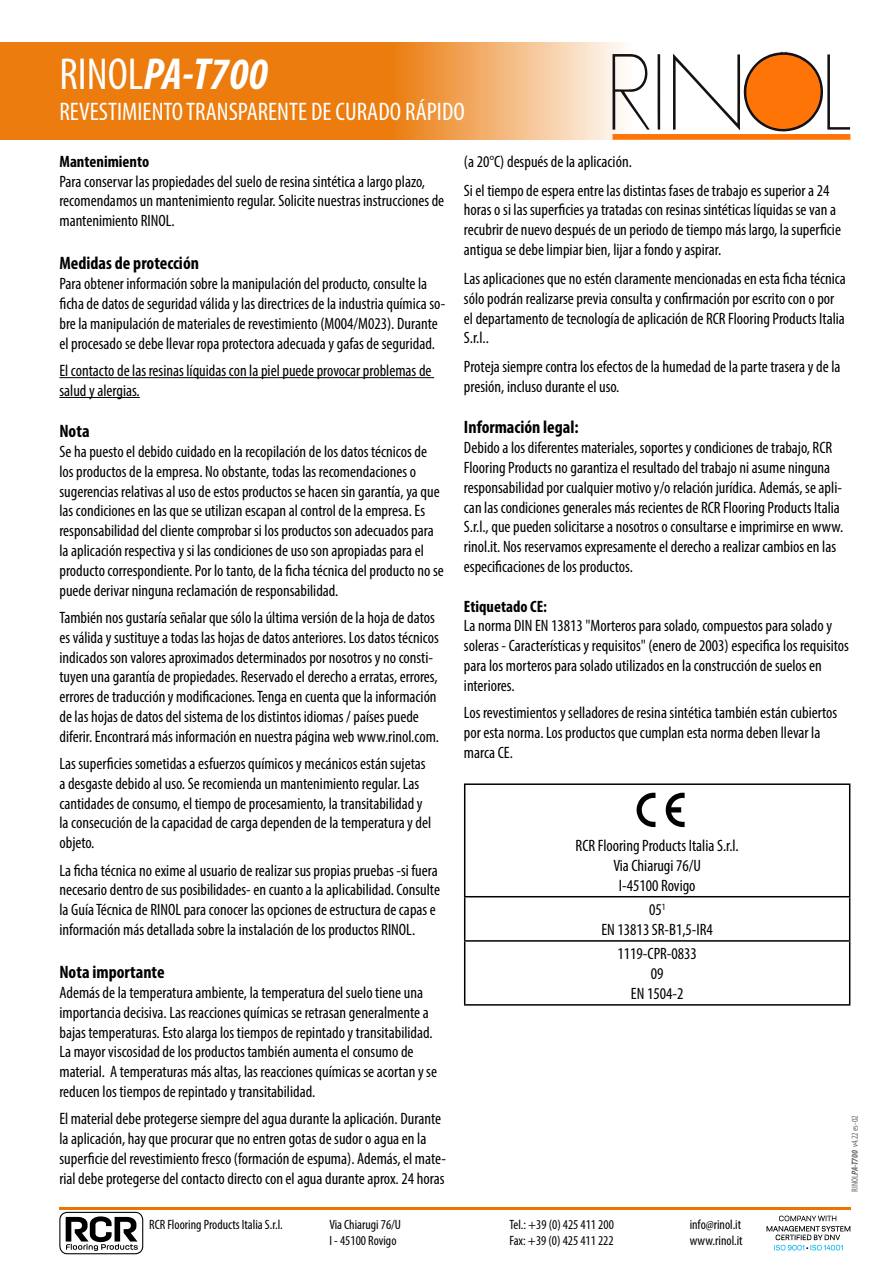
<style>
.page{position:relative;width:893px;height:1263px;background:#fff}
.page>*{position:absolute;margin:0;border:0;box-sizing:border-box;transform-origin:0 0}
.t1{font:italic 700 condensed 45px "Myriad Pro";color:#fff}
.t2{font:condensed 25.5px "Myriad Pro";color:#fff}
.t3{font:700 condensed 18px "Myriad Pro";color:#000}
.t4{font:condensed 16.5px/19.8px "Myriad Pro";color:#000}
.t5{font:700 condensed 16.5px "Myriad Pro";color:#000}
.t6{font:condensed 13.5px/16.2px "Myriad Pro";color:#000}
.t7{font:condensed 9px "Myriad Pro";color:#67676b}
.s1{font-weight:400;font-style:normal}
.s2{font-weight:700;font-style:italic}
</style>
<div class="page">
<hr style="left:59px;top:377px;width:375px;height:1px;background:#000">
<hr style="left:59px;top:397px;width:81px;height:1px;background:#000">
<hr style="left:464px;top:783px;width:386px;height:2px;background:#000">
<hr style="left:464px;top:785px;width:1px;height:111px;background:#000">
<hr style="left:849px;top:785px;width:1px;height:111px;background:#000">
<hr style="left:464px;top:896px;width:386px;height:1px;background:#000">
<hr style="left:464px;top:897px;width:1px;height:43px;background:#000">
<hr style="left:849px;top:897px;width:1px;height:43px;background:#000">
<hr style="left:464px;top:940px;width:386px;height:2px;background:#000">
<hr style="left:464px;top:942px;width:1px;height:62px;background:#000">
<hr style="left:849px;top:942px;width:1px;height:62px;background:#000">
<hr style="left:464px;top:1004px;width:386px;height:2px;background:#000">
<svg style="left:637px;top:793px;width:18px;height:34px"></svg>
<svg style="left:665px;top:793px;width:20px;height:34px"></svg>
<hr style="left:59px;top:1207px;width:791px;height:2px;background:#ea7500">
<svg style="left:0;top:42px;width:851px;height:98px;background:#ef9943"></svg>
<svg style="left:612px;top:54px;width:38px;height:76px"></svg>
<svg style="left:657px;top:54px;width:3px;height:76px"></svg>
<svg style="left:673px;top:52px;width:177px;height:80px"></svg>
<div style="left:612px;top:134px;width:238px;height:6px;background:#ff7406"></div>
<svg style="left:59px;top:1212px;width:84px;height:42px"></svg>
<svg style="left:766px;top:1215px;width:84px;height:36px"></svg>
<h1 class="t1" style="left:60px;top:46px;width:210px"><span class="s1">RINOL</span>PA-T700</h1>
<h2 class="t2" style="left:60px;top:96px;width:407px">REVESTIMIENTO TRANSPARENTE DE CURADO RÁPIDO</h2>
<p class="t5" style="left:59px;top:151px;width:91px">Mantenimiento</p>
<p class="t4" style="left:59px;top:171px;width:386px">Para conservar las propiedades del suelo de resina sintética a largo plazo, recomendamos un mantenimiento regular. Solicite nuestras instrucciones de mantenimiento RINOL.</p>
<p class="t3" style="left:59px;top:252px;width:141px">Medidas de protección</p>
<p class="t4" style="left:59px;top:274px;width:387px">Para obtener información sobre la manipulación del producto, consulte la ficha de datos de seguridad válida y las directrices de la industria química so&shy;bre la manipulación de materiales de revestimiento (M004/M023). Durante el procesado se debe llevar ropa protectora adecuada y gafas de seguridad.</p>
<p class="t4" style="left:59px;top:360px;width:374px">El contacto de las resinas líquidas con la piel puede provocar problemas de salud y alergias.</p>
<p class="t3" style="left:59px;top:420px;width:32px">Nota</p>
<p class="t4" style="left:59px;top:441px;width:386px">Se ha puesto el debido cuidado en la recopilación de los datos técnicos de los productos de la empresa. No obstante, todas las recomendaciones o sugerencias relativas al uso de estos productos se hacen sin garantía, ya que las condiciones en las que se utilizan escapan al control de la empresa. Es responsabilidad del cliente comprobar si los productos son adecuados para la aplicación respectiva y si las condiciones de uso son apropiadas para el producto correspondiente. Por lo tanto, de la ficha técnica del producto no se puede derivar ninguna reclamación de responsabilidad.</p>
<p class="t4" style="left:59px;top:607px;width:381px">También nos gustaría señalar que sólo la última versión de la hoja de datos es válida y sustituye a todas las hojas de datos anteriores. Los datos técnicos indicados son valores aproximados determinados por nosotros y no consti&shy;tuyen una garantía de propiedades. Reservado el derecho a erratas, errores, errores de traducción y modificaciones. Tenga en cuenta que la información de las hojas de datos del sistema de los distintos idiomas / países puede diferir. Encontrará más información en nuestra página web www.rinol.com.</p>
<p class="t4" style="left:59px;top:753px;width:373px">Las superficies sometidas a esfuerzos químicos y mecánicos están sujetas a desgaste debido al uso. Se recomienda un mantenimiento regular. Las cantidades de consumo, el tiempo de procesamiento, la transitabilidad y la consecución de la capacidad de carga dependen de la temperatura y del objeto.</p>
<p class="t4" style="left:59px;top:860px;width:382px">La ficha técnica no exime al usuario de realizar sus propias pruebas -si fuera necesario dentro de sus posibilidades- en cuanto a la aplicabilidad. Consulte la Guía Técnica de RINOL para conocer las opciones de estructura de capas e información más detallada sobre la instalación de los productos RINOL.</p>
<p class="t3" style="left:59px;top:961px;width:107px">Nota importante</p>
<p class="t4" style="left:59px;top:982px;width:379px">Además de la temperatura ambiente, la temperatura del suelo tiene una importancia decisiva. Las reacciones químicas se retrasan generalmente a bajas temperaturas. Esto alarga los tiempos de repintado y transitabilidad.<br>La mayor viscosidad de los productos también aumenta el consumo de material. A temperaturas más altas, las reacciones químicas se acortan y se reducen los tiempos de repintado y transitabilidad.</p>
<p class="t4" style="left:59px;top:1109px;width:388px">El material debe protegerse siempre del agua durante la aplicación. Durante la aplicación, hay que procurar que no entren gotas de sudor o agua en la superficie del revestimiento fresco (formación de espuma). Además, el mate&shy;rial debe protegerse del contacto directo con el agua durante aprox. 24 horas</p>
<p class="t4" style="left:464px;top:147px;width:367px;line-height:28.8px">(a 20°C) después de la aplicación.<br>Si el tiempo de espera entre las distintas fases de trabajo es superior a 24</p>
<p class="t4" style="left:464px;top:200px;width:378px">horas o si las superficies ya tratadas con resinas sintéticas líquidas se van a recubrir de nuevo después de un periodo de tiempo más largo, la superficie antigua se debe limpiar bien, lijar a fondo y aspirar.</p>
<p class="t4" style="left:464px;top:268px;width:383px">Las aplicaciones que no estén claramente mencionadas en esta ficha técnica sólo podrán realizarse previa consulta y confirmación por escrito con o por el departamento de tecnología de aplicación de RCR Flooring Products Italia S.r.l..</p>
<p class="t4" style="left:464px;top:357px;width:378px">Proteja siempre contra los efectos de la humedad de la parte trasera y de la presión, incluso durante el uso.</p>
<p class="t3" style="left:464px;top:416px;width:116px">Información legal:</p>
<p class="t4" style="left:464px;top:438px;width:381px">Debido a los diferentes materiales, soportes y condiciones de trabajo, RCR Flooring Products no garantiza el resultado del trabajo ni asume ninguna responsabilidad por cualquier motivo y/o relación jurídica. Además, se apli&shy;can las condiciones generales más recientes de RCR Flooring Products Italia S.r.l., que pueden solicitarse a nosotros o consultarse e imprimirse en www. rinol.it. Nos reservamos expresamente el derecho a realizar cambios en las especificaciones de los productos.</p>
<p class="t5" style="left:464px;top:596px;width:85px">Etiquetado CE:</p>
<p class="t4" style="left:464px;top:616px;width:387px">La norma DIN EN 13813 "Morteros para solado, compuestos para solado y soleras - Características y requisitos" (enero de 2003) especifica los requisitos para los morteros para solado utilizados en la construcción de suelos en interiores.</p>
<p class="t4" style="left:464px;top:702px;width:375px">Los revestimientos y selladores de resina sintética también están cubiertos por esta norma. Los productos que cumplan esta norma deben llevar la marca CE.</p>
<p class="t4" style="left:576px;top:835px;width:165px;text-align:center">RCR Flooring Products Italia S.r.l.<br>Via Chiarugi 76/U<br>I-45100 Rovigo</p>
<p class="t4" style="left:601px;top:899px;width:113px;text-align:center">05<sup>1<br></sup>EN 13813 SR-B1,5-IR4</p>
<p class="t4" style="left:617px;top:944px;width:81px;text-align:center">1119-CPR-0833<br>09<br>EN 1504-2</p>
<p class="t7" style="left:849px;top:1192px;width:78px;rotate:-90deg">RINOL<span class="s2">PA-T700</span> v4.22 es-02</p>
<p class="t6" style="left:149px;top:1216px;width:135px">RCR Flooring Products Italia S.r.l.</p>
<p class="t6" style="left:329px;top:1216px;width:73px">Via Chiarugi 76/U<br>I - 45100 Rovigo</p>
<p class="t6" style="left:510px;top:1216px;width:106px">Tel.: +39 (0) 425 411 200<br>Fax: +39 (0) 425 411 222</p>
<p class="t6" style="left:690px;top:1216px;width:54px">info@rinol.it www.rinol.it</p>
</div>
